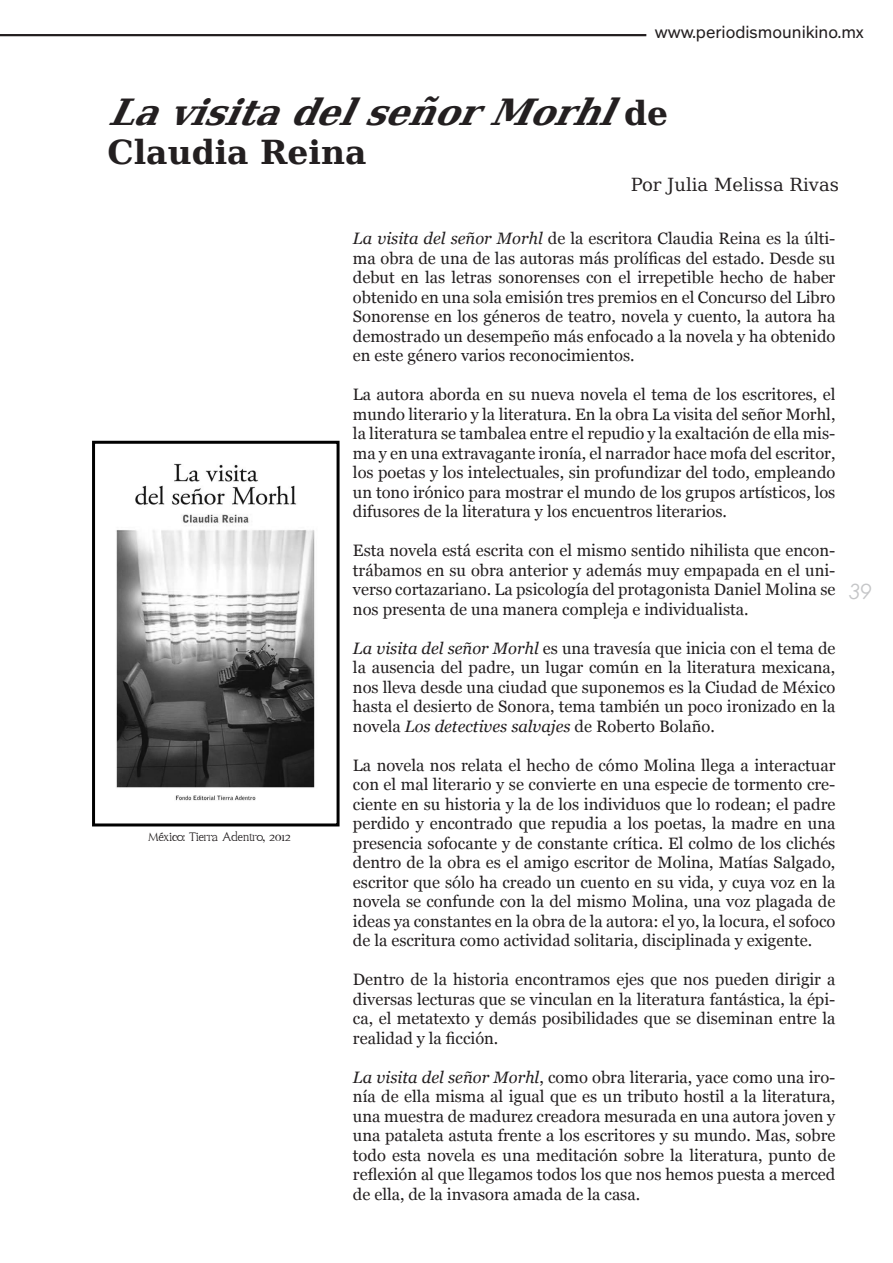
<style>
.page{position:relative;width:893px;height:1263px;background:#fff}
.page>*{position:absolute;margin:0;border:0;box-sizing:border-box;transform-origin:0 0}
.t1{font:italic 700 36px "Bitstream Vera Serif";color:#231f20}
.t2{font:700 33px "Bitstream Vera Serif";color:#231f20}
.t3{font:italic 21px "Century Gothic";color:#c5c6c8}
.t4{font:19.5px "Ventura Times";color:#231f20}
.t5{font:18px "Theinhardt";color:#231f20}
.t6{font:18px "Bitstream Vera Serif";color:#231f20}
.t7{font:16.5px/19.5px "Georgia";color:#231f20;text-align:justify}
.s1{font-style:normal;font-size:33px}
.s2{font-style:italic}
</style>
<div class="page">
<hr style="left:0;top:34px;width:646px;height:2px;background:#231f20">
<img style="left:116px;top:463px;width:199px;height:338px">
<div style="left:92px;top:441px;width:248px;height:385px;border:3px solid #000"></div>
<p class="t5" style="left:655px;top:21px;width:211px">www.periodismounikino.mx</p>
<p class="t1" style="left:108px;top:91px;width:562px">LavisitadelseñorMorhl <span class="s1">d e</span></p>
<p class="t2" style="left:108px;top:133px;width:260px">Claudia Reina</p>
<p class="t6" style="left:631px;top:174px;width:210px">Por Julia Melissa Rivas</p>
<p class="t4" style="left:148px;top:830px;width:144px">México: Tierra Adentro, 2012</p>
<p class="t7" style="left:353px;top:229px;width:484px"><span class="s2">La visita del señor Morhl</span> de la escritora Claudia Reina es la últi&shy;ma obra de una de las autoras más prolíficas del estado. Desde su debut en las letras sonorenses con el irrepetible hecho de haber obtenido en una sola emisión tres premios en el Concurso del Libro Sonorense en los géneros de teatro, novela y cuento, la autora ha demostrado un desempeño más enfocado a la novela y ha obtenido en este género varios reconocimientos.</p>
<p class="t7" style="left:353px;top:385px;width:484px">La autora aborda en su nueva novela el tema de los escritores, el mundo literario y la literatura. En la obra La visita del señor Morhl, la literatura se tambalea entre el repudio y la exaltación de ella mis&shy;ma y en una extravagante ironía, el narrador hace mofa del escritor, los poetas y los intelectuales, sin profundizar del todo, empleando un tono irónico para mostrar el mundo de los grupos artísticos, los difusores de la literatura y los encuentros literarios.</p>
<p class="t7" style="left:353px;top:541px;width:484px">Esta novela está escrita con el mismo sentido nihilista que encon&shy;trábamos en su obra anterior y además muy empapada en el uni&shy;verso cortazariano. La psicología del protagonista Daniel Molina se nos presenta de una manera compleja e individualista.</p>
<p class="t7" style="left:353px;top:639px;width:484px"><span class="s2">La visita del señor Morhl</span> es una travesía que inicia con el tema de la ausencia del padre, un lugar común en la literatura mexicana, nos lleva desde una ciudad que suponemos es la Ciudad de México hasta el desierto de Sonora, tema también un poco ironizado en la novela <span class="s2">Los detectives salvajes</span> de Roberto Bolaño.</p>
<p class="t7" style="left:353px;top:756px;width:484px">La novela nos relata el hecho de cómo Molina llega a interactuar con el mal literario y se convierte en una especie de tormento cre&shy;ciente en su historia y la de los individuos que lo rodean; el padre perdido y encontrado que repudia a los poetas, la madre en una presencia sofocante y de constante crítica. El colmo de los clichés dentro de la obra es el amigo escritor de Molina, Matías Salgado, escritor que sólo ha creado un cuento en su vida, y cuya voz en la novela se confunde con la del mismo Molina, una voz plagada de ideas ya constantes en la obra de la autora: el yo, la locura, el sofoco de la escritura como actividad solitaria, disciplinada y exigente.</p>
<p class="t7" style="left:353px;top:970px;width:484px">Dentro de la historia encontramos ejes que nos pueden dirigir a diversas lecturas que se vinculan en la literatura fantástica, la épi&shy;ca, el metatexto y demás posibilidades que se diseminan entre la realidad y la ficción.</p>
<p class="t7" style="left:353px;top:1068px;width:484px"><span class="s2">La visita del señor Morhl</span>, como obra literaria, yace como una iro&shy;nía de ella misma al igual que es un tributo hostil a la literatura, una muestra de madurez creadora mesurada en una autora joven y una pataleta astuta frente a los escritores y su mundo. Mas, sobre todo esta novela es una meditación sobre la literatura, punto de reflexión al que llegamos todos los que nos hemos puesta a merced de ella, de la invasora amada de la casa.</p>
<p class="t3" style="left:849px;top:577px;width:25px">39</p>
</div>
